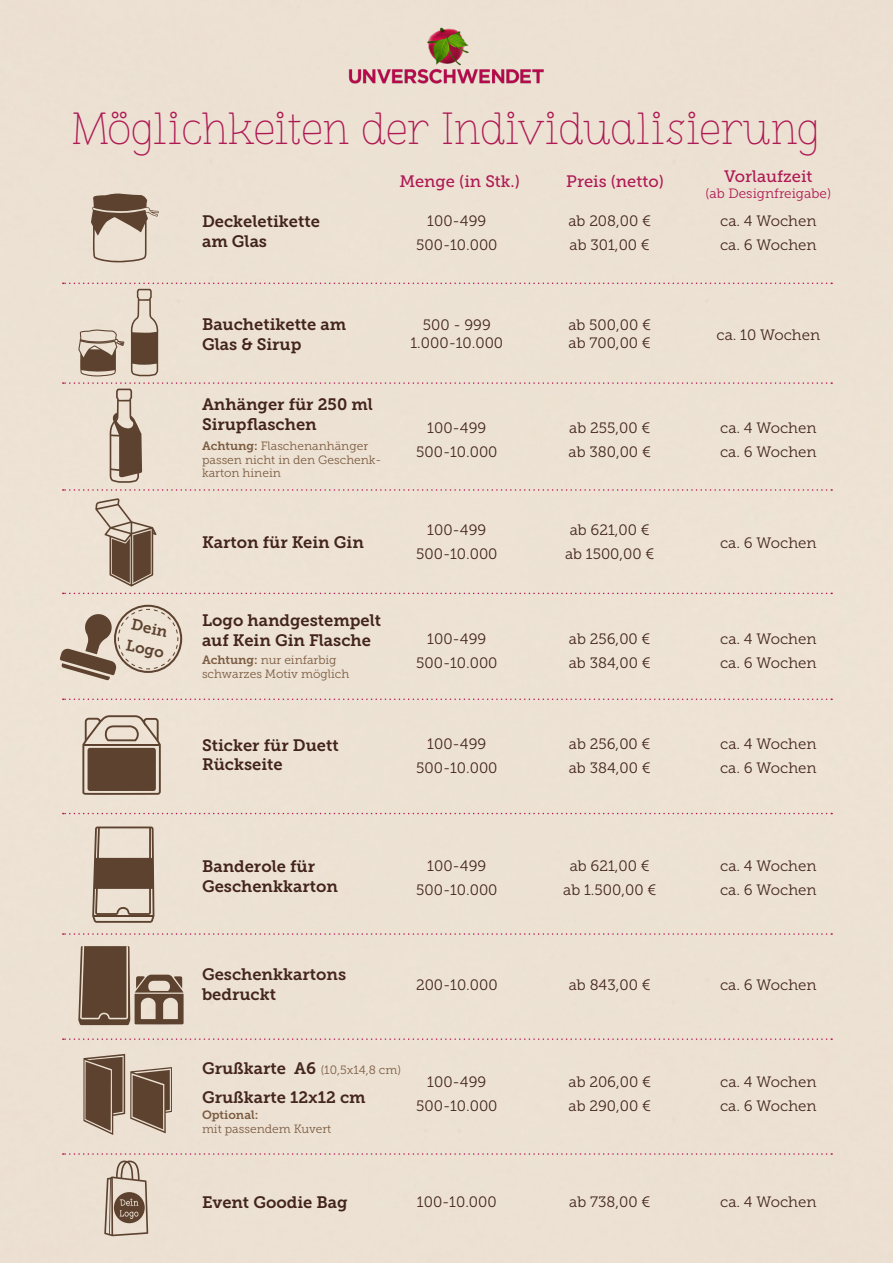
<style>
.page{position:relative;width:893px;height:1263px;background:#ece2d3}
.page>*{position:absolute;margin:0;border:0;box-sizing:border-box;transform-origin:0 0}
.t1{font:300 45px "Pleuf Pro";letter-spacing:-.015em;color:#af1954}
.t2{font:16.5px "Museo Slab 700";color:#43241d}
.t3{font:16.5px "Museo Slab 700";color:#44261d}
.t4{font:16.5px "Museo Slab 500";color:#af1954}
.t5{font:15.45px "Museo Slab 700";color:#5d422f}
.t6{font:15px "Museo Slab 300";color:#44261d}
.t7{font:13.5px "Museo Slab 300";color:#af1954}
.t8{font:12px/13.5px "Museo Slab 300";color:#7c5b41}
.t9{font:12px "Museo Slab 300";color:#7c5c42}
.t10{font:12px "Museo Slab 700";color:#7c5c42}
.s1{font-family:"Museo Slab 700"}
.s2{font-family:"Museo Slab 700";font-size:16.5px;color:#44261d}
</style>
<div class="page">
<img style="left:335px;top:16px;width:225px;height:85px">
<svg style="left:63px;top:933px;width:769px;height:2px;background:#e1bcbb"></svg>
<svg style="left:63px;top:489px;width:769px;height:2px;background:#e2bdbb"></svg>
<svg style="left:63px;top:1038px;width:769px;height:2px;background:#e1bcbb"></svg>
<svg style="left:63px;top:698px;width:769px;height:2px;background:#e2bdbc"></svg>
<svg style="left:63px;top:593px;width:769px;height:1px"></svg>
<svg style="left:63px;top:813px;width:769px;height:1px"></svg>
<div style="left:114px;top:605px;width:68px;height:68px;border:2px solid #5d422f;border-radius:50%"></div>
<svg style="left:60px;top:608px;width:119px;height:72px;background:#cabbac"></svg>
<svg style="left:95px;top:498px;width:61px;height:88px;background:#b3a292"></svg>
<svg style="left:91px;top:193px;width:68px;height:69px;background:#b6a595"></svg>
<div style="left:63px;top:283px;width:769px;height:93px;background:#ece2d3"></div>
<svg style="left:82px;top:715px;width:79px;height:80px;background:#95806f"></svg>
<hr style="left:83px;top:744px;width:77px;height:2px;background:#5d422f">
<svg style="left:92px;top:826px;width:62px;height:97px;background:#ab9988"></svg>
<svg style="left:78px;top:946px;width:106px;height:79px;background:#947f6d"></svg>
<svg style="left:83px;top:1054px;width:89px;height:81px;background:#927d6b"></svg>
<div style="left:63px;top:1153px;width:769px;height:83px;background:#ece1d2"></div>
<div style="left:63px;top:382px;width:769px;height:101px;background:#ece2d3"></div>
<p class="t1" style="left:71px;top:97px;width:749px">Möglichkeiten der Individualisierung</p>
<p class="t5" style="left:133px;top:616px;width:38px;rotate:12deg">Dein</p>
<p class="t5" style="left:128px;top:636px;width:40px;rotate:12deg">Logo</p>
<p class="t2" style="left:202px;top:212px;width:119px">Deckeletikette</p>
<p class="t2" style="left:202px;top:231px;width:67px">am Glas</p>
<p class="t4" style="left:399px;top:172px;width:122px">Menge (in Stk.)</p>
<p class="t4" style="left:566px;top:172px;width:99px">Preis (netto)</p>
<p class="t4" style="left:724px;top:167px;width:90px">Vorlaufzeit</p>
<p class="t7" style="left:705px;top:186px;width:127px">(ab Designfreigabe)</p>
<p class="t6" style="left:427px;top:212px;width:61px">100-499</p>
<p class="t6" style="left:416px;top:236px;width:83px">500-10.000</p>
<p class="t6" style="left:568px;top:212px;width:84px">ab 208,00 €</p>
<p class="t6" style="left:570px;top:236px;width:82px">ab 301,00 €</p>
<p class="t6" style="left:720px;top:212px;width:98px">ca. 4 Wochen</p>
<p class="t6" style="left:720px;top:236px;width:98px">ca. 6 Wochen</p>
<p class="t2" style="left:202px;top:315px;width:146px">Bauchetikette am</p>
<p class="t2" style="left:202px;top:335px;width:101px">Glas &amp; Sirup</p>
<p class="t2" style="left:202px;top:395px;width:172px">Anhänger für 250 ml</p>
<p class="t2" style="left:202px;top:415px;width:116px">Sirupflaschen</p>
<p class="t8" style="left:202px;top:440px;width:168px"><span class="s1">Achtung:</span> Flaschenanhänger</p>
<p class="t8" style="left:202px;top:453px;width:181px">passen nicht in den Geschenk&shy;karton hinein</p>
<p class="t2" style="left:202px;top:532px;width:163px">Karton für Kein Gin</p>
<p class="t2" style="left:202px;top:611px;width:180px">Logo handgestempelt</p>
<p class="t2" style="left:202px;top:631px;width:170px">auf Kein Gin Flasche</p>
<p class="t8" style="left:202px;top:653px;width:136px"><span class="s1">Achtung:</span> nur einfarbig</p>
<p class="t8" style="left:202px;top:667px;width:149px">schwarzes Motiv möglich</p>
<p class="t2" style="left:202px;top:735px;width:138px">Sticker für Duett</p>
<p class="t2" style="left:202px;top:755px;width:82px">Rückseite</p>
<p class="t6" style="left:423px;top:317px;width:70px">500 - 999</p>
<p class="t6" style="left:410px;top:335px;width:94px">1.000-10.000</p>
<p class="t6" style="left:427px;top:420px;width:61px">100-499</p>
<p class="t6" style="left:416px;top:444px;width:83px">500-10.000</p>
<p class="t6" style="left:427px;top:522px;width:61px">100-499</p>
<p class="t6" style="left:416px;top:546px;width:83px">500-10.000</p>
<p class="t6" style="left:427px;top:630px;width:61px">100-499</p>
<p class="t6" style="left:416px;top:654px;width:83px">500-10.000</p>
<p class="t6" style="left:427px;top:736px;width:61px">100-499</p>
<p class="t6" style="left:416px;top:760px;width:83px">500-10.000</p>
<p class="t6" style="left:568px;top:317px;width:84px">ab 500,00 €</p>
<p class="t6" style="left:569px;top:335px;width:84px">ab 700,00 €</p>
<p class="t6" style="left:569px;top:420px;width:83px">ab 255,00 €</p>
<p class="t6" style="left:569px;top:444px;width:84px">ab 380,00 €</p>
<p class="t6" style="left:570px;top:522px;width:82px">ab 621,00 €</p>
<p class="t6" style="left:565px;top:546px;width:91px">ab 1500,00 €</p>
<p class="t6" style="left:569px;top:630px;width:83px">ab 256,00 €</p>
<p class="t6" style="left:569px;top:654px;width:83px">ab 384,00 €</p>
<p class="t6" style="left:569px;top:736px;width:83px">ab 256,00 €</p>
<p class="t6" style="left:569px;top:760px;width:83px">ab 384,00 €</p>
<p class="t6" style="left:716px;top:326px;width:105px">ca. 10 Wochen</p>
<p class="t6" style="left:720px;top:420px;width:98px">ca. 4 Wochen</p>
<p class="t6" style="left:720px;top:444px;width:98px">ca. 6 Wochen</p>
<p class="t6" style="left:720px;top:535px;width:98px">ca. 6 Wochen</p>
<p class="t6" style="left:720px;top:630px;width:98px">ca. 4 Wochen</p>
<p class="t6" style="left:720px;top:654px;width:98px">ca. 6 Wochen</p>
<p class="t6" style="left:720px;top:736px;width:98px">ca. 4 Wochen</p>
<p class="t6" style="left:720px;top:760px;width:98px">ca. 6 Wochen</p>
<p class="t2" style="left:202px;top:857px;width:115px">Banderole für</p>
<p class="t2" style="left:202px;top:877px;width:137px">Geschenkkarton</p>
<p class="t3" style="left:202px;top:965px;width:146px">Geschenkkartons</p>
<p class="t3" style="left:202px;top:985px;width:76px">bedruckt</p>
<p class="t6" style="left:427px;top:858px;width:61px">100-499</p>
<p class="t6" style="left:416px;top:882px;width:83px">500-10.000</p>
<p class="t6" style="left:570px;top:858px;width:82px">ab 621,00 €</p>
<p class="t6" style="left:563px;top:882px;width:95px">ab 1.500,00 €</p>
<p class="t6" style="left:720px;top:858px;width:98px">ca. 4 Wochen</p>
<p class="t6" style="left:720px;top:882px;width:98px">ca. 6 Wochen</p>
<p class="t6" style="left:416px;top:977px;width:83px">200-10.000</p>
<p class="t6" style="left:569px;top:977px;width:83px">ab 843,00 €</p>
<p class="t6" style="left:720px;top:977px;width:98px">ca. 6 Wochen</p>
<p class="t9" style="left:202px;top:1063px;width:201px"><span class="s2">Grußkarte A6</span> (10,5x14,8 cm)</p>
<p class="t3" style="left:202px;top:1088px;width:165px">Grußkarte 12x12 cm</p>
<p class="t10" style="left:202px;top:1108px;width:58px">Optional:</p>
<p class="t9" style="left:202px;top:1122px;width:131px">mit passendem Kuvert</p>
<p class="t6" style="left:427px;top:1074px;width:61px">100-499</p>
<p class="t6" style="left:416px;top:1098px;width:83px">500-10.000</p>
<p class="t2" style="left:202px;top:1193px;width:147px">Event Goodie Bag</p>
<p class="t6" style="left:417px;top:1193px;width:81px">100-10.000</p>
<p class="t6" style="left:568px;top:1074px;width:84px">ab 206,00 €</p>
<p class="t6" style="left:568px;top:1098px;width:84px">ab 290,00 €</p>
<p class="t6" style="left:569px;top:1193px;width:83px">ab 738,00 €</p>
<p class="t6" style="left:720px;top:1074px;width:98px">ca. 4 Wochen</p>
<p class="t6" style="left:720px;top:1098px;width:98px">ca. 6 Wochen</p>
<p class="t6" style="left:720px;top:1193px;width:98px">ca. 4 Wochen</p>
</div>
